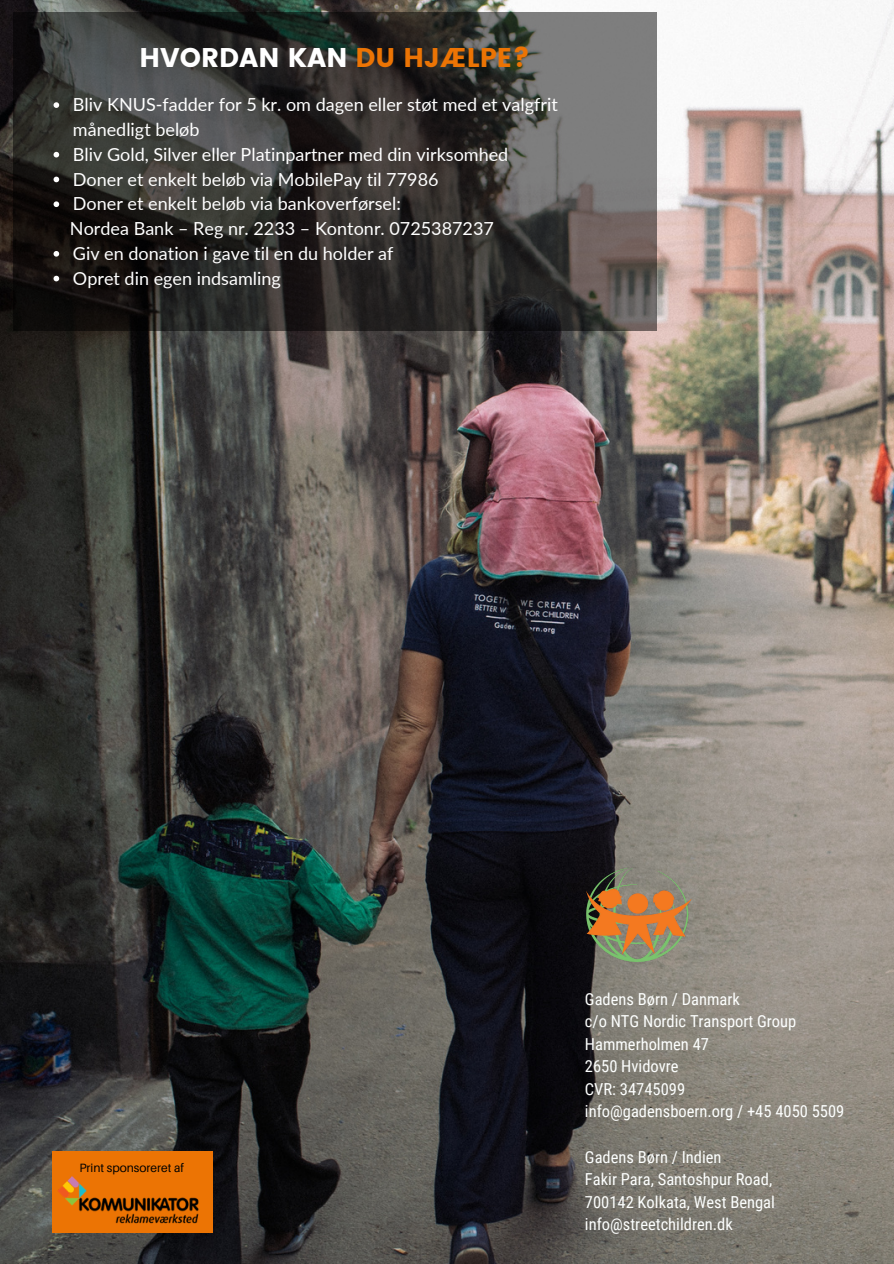
<style>
.page{position:relative;width:894px;height:1264px;background:#fff}
.page>*{position:absolute;margin:0;border:0;box-sizing:border-box;transform-origin:0 0}
.t1{font:27px "Poppins";color:#fff}
.t2{font:18px/24.8px "Lato";color:#fff}
.t3{font:16.5px "Roboto Condensed";color:#fdfffe}
.t4{font:12px "Aileron";color:#000}
.s1{color:#ec7404}
</style>
<div class="page">
<img style="left:0;top:0;width:893px;height:1263px">
<div style="left:52px;top:1150px;width:161px;height:82px;background:#ec7404"></div>
<img style="left:52px;top:1176px;width:151px;height:62px">
<img style="left:584px;top:859px;width:107px;height:107px">
<svg style="left:13px;top:12px;width:643px;height:318px;background:#3a3836"></svg>
<svg style="left:54px;top:102px;width:5px;height:6px"></svg>
<svg style="left:54px;top:152px;width:5px;height:5px"></svg>
<svg style="left:54px;top:177px;width:5px;height:5px"></svg>
<svg style="left:54px;top:201px;width:5px;height:6px"></svg>
<svg style="left:54px;top:251px;width:5px;height:5px"></svg>
<svg style="left:54px;top:276px;width:5px;height:5px"></svg>
<p class="t1" style="left:140px;top:41px;width:392px">HVORDAN KAN <span class="s1">DU HJÆLPE?</span></p>
<p class="t2" style="left:73px;top:92px;width:486px">Bliv KNUS-fadder for 5 kr. om dagen eller støt med et valgfrit månedligt beløb</p>
<p class="t2" style="left:73px;top:141px;width:437px">Bliv Gold, Silver eller Platinpartner med din virksomhed</p>
<p class="t2" style="left:73px;top:166px;width:367px">Doner et enkelt beløb via MobilePay til 77986</p>
<p class="t2" style="left:73px;top:191px;width:329px">Doner et enkelt beløb via bankoverførsel:</p>
<p class="t2" style="left:73px;top:241px;width:322px">Giv en donation i gave til en du holder af</p>
<p class="t2" style="left:73px;top:265px;width:209px">Opret din egen indsamling</p>
<p class="t2" style="left:70px;top:216px;width:425px">Nordea Bank – Reg nr. 2233 – Kontonr. 0725387237</p>
<p class="t4" style="left:79px;top:1160px;width:106px">Print sponsoreret af</p>
<p class="t3" style="left:584px;top:989px;width:156px">Gadens Børn / Danmark</p>
<p class="t3" style="left:584px;top:1012px;width:213px">c/o NTG Nordic Transport Group</p>
<p class="t3" style="left:584px;top:1034px;width:125px">Hammerholmen 47</p>
<p class="t3" style="left:584px;top:1057px;width:95px">2650 Hvidovre</p>
<p class="t3" style="left:584px;top:1079px;width:102px">CVR: 34745099</p>
<p class="t3" style="left:584px;top:1102px;width:261px">info@gadensboern.org / +45 4050 5509</p>
<p class="t3" style="left:584px;top:1147px;width:138px">Gadens Børn / Indien</p>
<p class="t3" style="left:584px;top:1169px;width:189px">Fakir Para, Santoshpur Road,</p>
<p class="t3" style="left:584px;top:1192px;width:191px">700142 Kolkata, West Bengal</p>
<p class="t3" style="left:584px;top:1214px;width:149px">info@streetchildren.dk</p>
</div>
